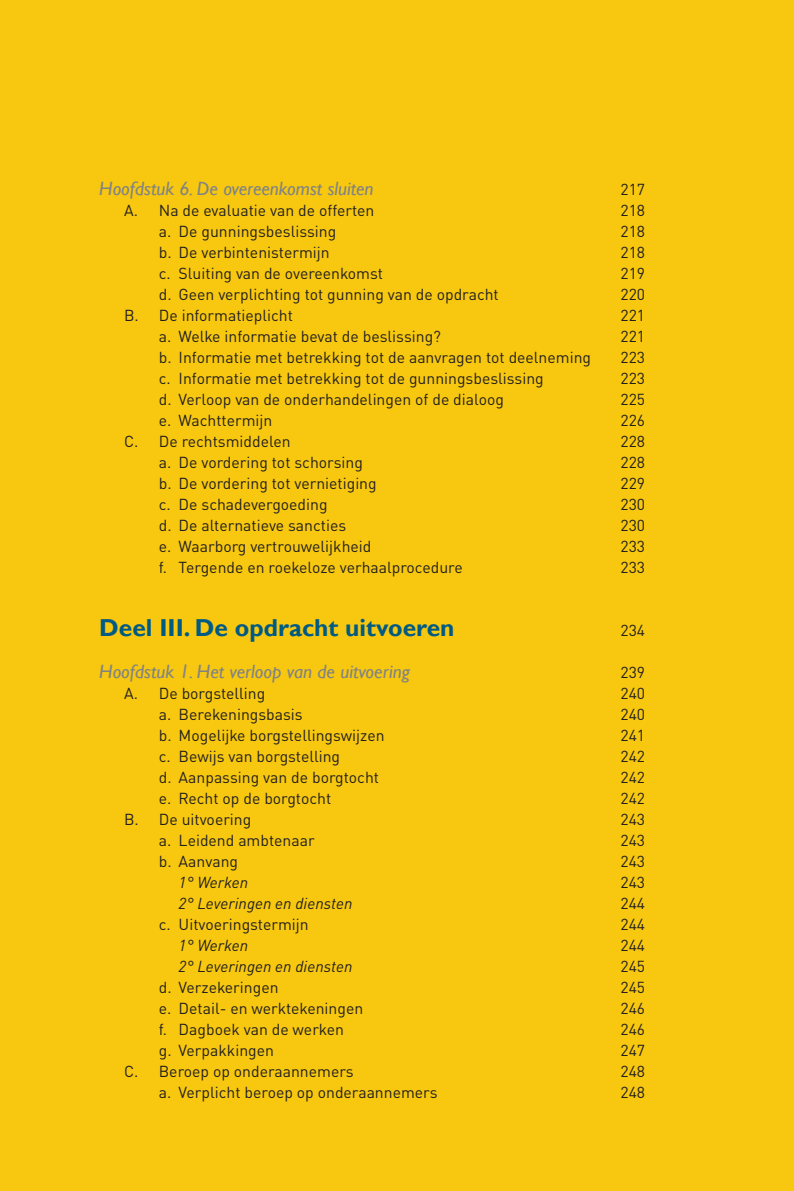
<style>
.page{position:relative;width:794px;height:1191px;background:#f7c80f}
.page>*{position:absolute;margin:0;border:0;box-sizing:border-box;transform-origin:0 0}
.t1{font:700 24.5px "Gill Sans";color:#005a83}
.t2{font:italic 19.25px "Gill Sans";color:#808285}
.t3{font:15.75px "DIN Pro";color:#231f20}
.t4{font:italic 15.75px "DIN Pro";color:#231f20}
</style>
<div class="page">
<p class="t2" style="left:99px;top:177px;width:276px">Hoofdstuk 6. De overeenkomst sluiten</p>
<p class="t3" style="left:620px;top:177px;width:26px">217</p>
<p class="t3" style="left:124px;top:198px;width:252px">A. Na de evaluatie van de offerten</p>
<p class="t3" style="left:620px;top:198px;width:26px">218</p>
<p class="t3" style="left:159px;top:219px;width:179px">a. De gunningsbeslissing</p>
<p class="t3" style="left:620px;top:219px;width:26px">218</p>
<p class="t3" style="left:159px;top:240px;width:172px">b. De verbintenistermijn</p>
<p class="t3" style="left:620px;top:240px;width:26px">218</p>
<p class="t3" style="left:159px;top:261px;width:226px">c. Sluiting van de overeenkomst</p>
<p class="t3" style="left:620px;top:261px;width:26px">219</p>
<p class="t3" style="left:159px;top:282px;width:341px">d. Geen verplichting tot gunning van de opdracht</p>
<p class="t3" style="left:620px;top:282px;width:26px">220</p>
<p class="t3" style="left:124px;top:303px;width:170px">B. De informatieplicht</p>
<p class="t3" style="left:620px;top:303px;width:26px">221</p>
<p class="t3" style="left:159px;top:324px;width:284px">a. Welke informatie bevat de beslissing?</p>
<p class="t3" style="left:620px;top:324px;width:26px">221</p>
<p class="t3" style="left:159px;top:345px;width:434px">b. Informatie met betrekking tot de aanvragen tot deelneming</p>
<p class="t3" style="left:620px;top:345px;width:26px">223</p>
<p class="t3" style="left:159px;top:366px;width:386px">c. Informatie met betrekking tot de gunningsbeslissing</p>
<p class="t3" style="left:620px;top:366px;width:26px">223</p>
<p class="t3" style="left:159px;top:387px;width:347px">d. Verloop van de onderhandelingen of de dialoog</p>
<p class="t3" style="left:620px;top:387px;width:26px">225</p>
<p class="t3" style="left:159px;top:408px;width:115px">e. Wachttermijn</p>
<p class="t3" style="left:620px;top:408px;width:26px">226</p>
<p class="t3" style="left:124px;top:429px;width:168px">C. De rechtsmiddelen</p>
<p class="t3" style="left:620px;top:429px;width:26px">228</p>
<p class="t3" style="left:159px;top:450px;width:206px">a. De vordering tot schorsing</p>
<p class="t3" style="left:620px;top:450px;width:26px">228</p>
<p class="t3" style="left:159px;top:471px;width:219px">b. De vordering tot vernietiging</p>
<p class="t3" style="left:620px;top:471px;width:26px">229</p>
<p class="t3" style="left:159px;top:492px;width:170px">c. De schadevergoeding</p>
<p class="t3" style="left:620px;top:492px;width:26px">230</p>
<p class="t3" style="left:159px;top:513px;width:189px">d. De alternatieve sancties</p>
<p class="t3" style="left:620px;top:513px;width:26px">230</p>
<p class="t3" style="left:159px;top:534px;width:214px">e. Waarborg vertrouwelijkheid</p>
<p class="t3" style="left:620px;top:534px;width:26px">233</p>
<p class="t3" style="left:159px;top:555px;width:305px">f. Tergende en roekeloze verhaalprocedure</p>
<p class="t3" style="left:620px;top:555px;width:26px">233</p>
<h1 class="t1" style="left:99px;top:613px;width:357px">Deel III. De opdracht uitvoeren</h1>
<p class="t3" style="left:620px;top:618px;width:26px">234</p>
<p class="t2" style="left:99px;top:660px;width:312px">Hoofdstuk 1. Het verloop van de uitvoering</p>
<p class="t3" style="left:620px;top:660px;width:26px">239</p>
<p class="t3" style="left:124px;top:681px;width:143px">A. De borgstelling</p>
<p class="t3" style="left:620px;top:681px;width:26px">240</p>
<p class="t3" style="left:159px;top:702px;width:145px">a. Berekeningsbasis</p>
<p class="t3" style="left:620px;top:702px;width:26px">240</p>
<p class="t3" style="left:159px;top:723px;width:227px">b. Mogelijke borgstellingswijzen</p>
<p class="t3" style="left:620px;top:723px;width:26px">241</p>
<p class="t3" style="left:159px;top:744px;width:183px">c. Bewijs van borgstelling</p>
<p class="t3" style="left:620px;top:744px;width:26px">242</p>
<p class="t3" style="left:159px;top:765px;width:222px">d. Aanpassing van de borgtocht</p>
<p class="t3" style="left:620px;top:765px;width:26px">242</p>
<p class="t3" style="left:159px;top:786px;width:174px">e. Recht op de borgtocht</p>
<p class="t3" style="left:620px;top:786px;width:26px">242</p>
<p class="t3" style="left:124px;top:807px;width:129px">B. De uitvoering</p>
<p class="t3" style="left:620px;top:807px;width:26px">243</p>
<p class="t3" style="left:159px;top:828px;width:157px">a. Leidend ambtenaar</p>
<p class="t3" style="left:620px;top:828px;width:26px">243</p>
<p class="t3" style="left:159px;top:849px;width:81px">b. Aanvang</p>
<p class="t3" style="left:620px;top:849px;width:26px">243</p>
<p class="t4" style="left:179px;top:870px;width:71px">1° Werken</p>
<p class="t3" style="left:620px;top:870px;width:26px">243</p>
<p class="t4" style="left:179px;top:891px;width:175px">2° Leveringen en diensten</p>
<p class="t3" style="left:620px;top:891px;width:26px">244</p>
<p class="t3" style="left:159px;top:912px;width:151px">c. Uitvoeringstermijn</p>
<p class="t3" style="left:620px;top:912px;width:26px">244</p>
<p class="t4" style="left:179px;top:933px;width:71px">1° Werken</p>
<p class="t3" style="left:620px;top:933px;width:26px">244</p>
<p class="t4" style="left:179px;top:954px;width:175px">2° Leveringen en diensten</p>
<p class="t3" style="left:620px;top:954px;width:26px">245</p>
<p class="t3" style="left:159px;top:975px;width:121px">d. Verzekeringen</p>
<p class="t3" style="left:620px;top:975px;width:26px">245</p>
<p class="t3" style="left:159px;top:996px;width:206px">e. Detail- en werktekeningen</p>
<p class="t3" style="left:620px;top:996px;width:26px">246</p>
<p class="t3" style="left:159px;top:1017px;width:187px">f. Dagboek van de werken</p>
<p class="t3" style="left:620px;top:1017px;width:26px">246</p>
<p class="t3" style="left:159px;top:1038px;width:117px">g. Verpakkingen</p>
<p class="t3" style="left:620px;top:1038px;width:26px">247</p>
<p class="t3" style="left:124px;top:1059px;width:231px">C. Beroep op onderaannemers</p>
<p class="t3" style="left:620px;top:1059px;width:26px">248</p>
<p class="t3" style="left:159px;top:1080px;width:280px">a. Verplicht beroep op onderaannemers</p>
<p class="t3" style="left:620px;top:1080px;width:26px">248</p>
</div>
